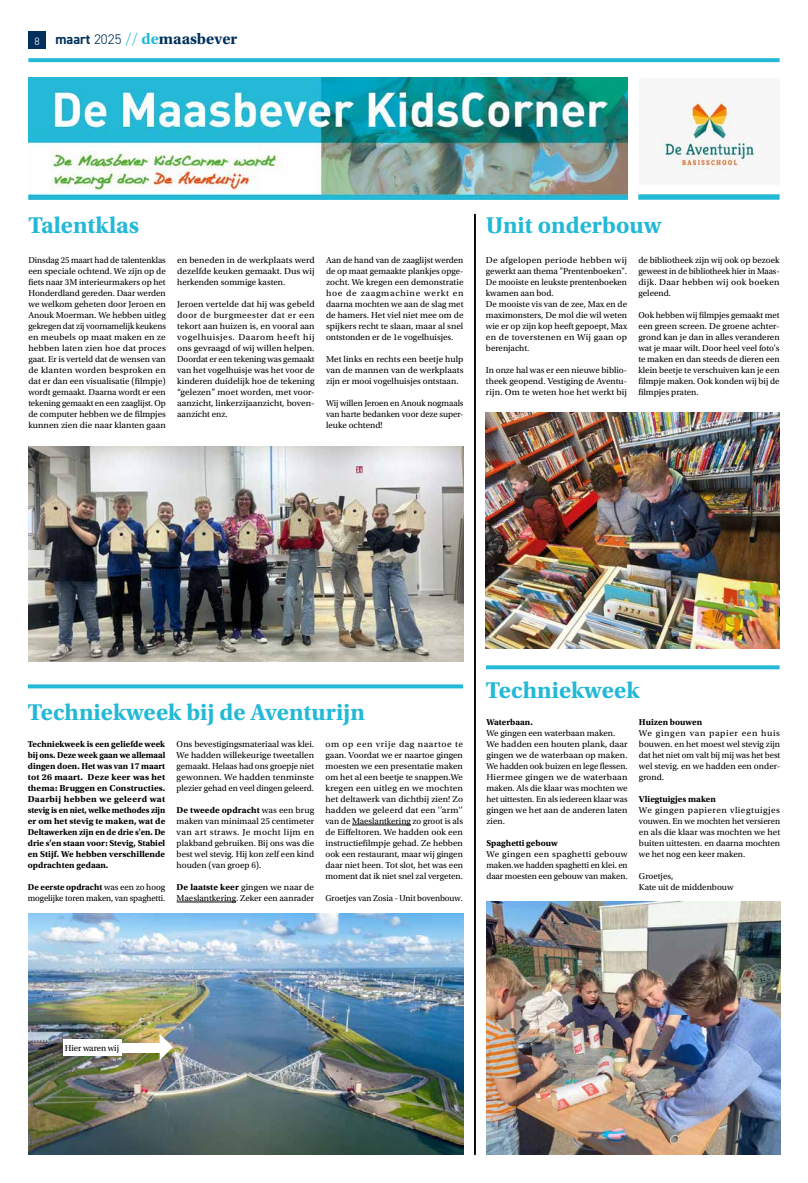
<style>
.page{position:relative;width:808px;height:1183px;background:#fff}
.page>*{position:absolute;margin:0;border:0;box-sizing:border-box;transform-origin:0 0}
.t1{font:700 24px "Utopia Std";color:#23b9d6}
.t2{font:700 16px "Utopia Std";color:#00305b}
.t3{font:9px/11px "Utopia Std";color:#000;text-align:justify}
.t4{font:9px/11px "Utopia Std";color:#000;text-align:justify;scale:1.04 1}
.t5{font:700 9px/11px "Utopia Std";color:#000;text-align:justify}
.s1{font-family:"DIN2014";font-weight:300;font-size:10.8px;color:#fff}
.s2{font-family:"DIN2014";font-size:14px}
.s3{font-family:"DIN2014";font-weight:300;font-size:14px}
.s4{font-family:"DIN2014";font-weight:300;font-size:14px;color:#23b9d6}
.s5{color:#23b9d6}
.s6{font-weight:700}
</style>
<div class="page">
<svg style="left:28px;top:58px;width:752px;height:4px;background:#2bbbd7"></svg>
<div style="left:28px;top:32px;width:18px;height:17px;background:#00305b"></div>
<svg style="left:28px;top:684px;width:435px;height:4px;background:#39c0da"></svg>
<svg style="left:486px;top:665px;width:294px;height:4px"></svg>
<img style="left:486px;top:413px;width:294px;height:235px">
<img style="left:486px;top:901px;width:294px;height:253px">
<hr style="left:177px;top:901px;width:59px;height:1px;background:#000">
<hr style="left:352px;top:824px;width:59px;height:1px;background:#000">
<svg style="left:474px;top:214px;width:1px;height:940px"></svg>
<div style="left:638px;top:194px;width:142px;height:6px;background:#23b9d6"></div>
<img style="left:28px;top:78px;width:600px;height:122px">
<img style="left:661px;top:99px;width:94px;height:72px">
<img style="left:28px;top:913px;width:435px;height:241px">
<div style="left:118px;top:1043px;width:43px;height:9px;background:#fff"></div>
<svg style="left:160px;top:1033px;width:13px;height:27px"></svg>
<div style="left:63px;top:1039px;width:59px;height:16px;background:#fff"></div>
<img style="left:28px;top:446px;width:435px;height:214px">
<h2 class="t2" style="left:34px;top:30px;width:205px"><span class="s1">8</span> <span class="s2">maart</span> <span class="s3">2025</span> <span class="s4">//</span> <span class="s5">de</span>maasbever</h2>
<h1 class="t1" style="left:28px;top:211px;width:112px">Talentklas</h1>
<p class="t3" style="left:28px;top:254px;width:139px">Dinsdag 25 maart had de talentenklas een speciale ochtend. We zijn op de fiets naar 3M interieurmakers op het Honderdland gereden. Daar werden we welkom geheten door Jeroen en Anouk Moerman. We hebben uitleg gekregen dat zij voornamelijk keukens en meubels op maat maken en ze hebben laten zien hoe dat proces gaat. Er is verteld dat de wensen van de klanten worden besproken en dat er dan een visualisatie (filmpje) wordt gemaakt. Daarna wordt er een tekening gemaakt en een zaaglijst. Op de computer hebben we de filmpjes kunnen zien die naar klanten gaan</p>
<p class="t3" style="left:177px;top:254px;width:139px">en beneden in de werkplaats werd dezelfde keuken gemaakt. Dus wij herkenden sommige kasten.</p>
<p class="t4" style="left:177px;top:298px;width:134px">Jeroen vertelde dat hij was gebeld door de burgmeester dat er een tekort aan huizen is, en vooral aan vogelhuisjes. Daarom heeft hij ons gevraagd of wij willen helpen.<br>Doordat er een tekening was gemaakt van het vogelhuisje was het voor de kinderen duidelijk hoe de tekening “gelezen” moet worden, met voor&shy;aanzicht, linkerzijaanzicht, boven&shy;aanzicht enz.</p>
<p class="t3" style="left:326px;top:254px;width:139px">Aan de hand van de zaaglijst werden de op maat gemaakte plankjes opge&shy;zocht. We kregen een demonstratie hoe de zaagmachine werkt en daarna mochten we aan de slag met de hamers. Het viel niet mee om de spijkers recht te slaan, maar al snel ontstonden er de 1e vogelhuisjes.</p>
<p class="t3" style="left:326px;top:353px;width:139px">Met links en rechts een beetje hulp van de mannen van de werkplaats zijn er mooi vogelhuisjes ontstaan.</p>
<p class="t3" style="left:326px;top:397px;width:139px">Wij willen Jeroen en Anouk nogmaals van harte bedanken voor deze super&shy;leuke ochtend!</p>
<h1 class="t1" style="left:486px;top:211px;width:177px">Unit onderbouw</h1>
<p class="t4" style="left:486px;top:254px;width:137px;text-align:left">De afgelopen periode hebben wij gewerkt aan thema "Prentenboeken".<br>De mooiste en leukste prentenboeken kwamen aan bod.<br>De mooiste vis van de zee, Max en de maximonsters, De mol die wil weten wie er op zijn kop heeft gepoept, Max en de toverstenen en Wij gaan op berenjacht.</p>
<p class="t3" style="left:486px;top:364px;width:143px">In onze hal was er een nieuwe biblio&shy;theek geopend. Vestiging de Aventu&shy;rijn. Om te weten hoe het werkt bij</p>
<p class="t3" style="left:638px;top:254px;width:143px">de bibliotheek zijn wij ook op bezoek geweest in de bibliotheek hier in Maas&shy;dijk. Daar hebben wij ook boeken geleend.</p>
<p class="t3" style="left:638px;top:309px;width:143px">Ook hebben wij filmpjes gemaakt met een green screen. De groene achter&shy;grond kan je dan in alles veranderen wat je maar wilt. Door heel veel foto's te maken en dan steeds de dieren een klein beetje te verschuiven kan je een filmpje maken. Ook konden wij bij de filmpjes praten.</p>
<h1 class="t1" style="left:28px;top:698px;width:339px">Techniekweek bij de Aventurijn</h1>
<p class="t5" style="left:28px;top:738px;width:139px">Techniekweek is een geliefde week bij ons. Deze week gaan we allemaal dingen doen. Het was van 17 maart tot 26 maart. Deze keer was het thema: Bruggen en Constructies.<br>Daarbij hebben we geleerd wat stevig is en niet, welke methodes zijn er om het stevig te maken, wat de Deltawerken zijn en de drie s'en. De drie s'en staan voor: Stevig, Stabiel en Stijf. We hebben verschillende opdrachten gedaan.</p>
<p class="t3" style="left:28px;top:881px;width:139px"><span class="s6">De eerste opdracht</span> was een zo hoog mogelijke toren maken, van spaghetti.</p>
<p class="t3" style="left:177px;top:738px;width:139px">Ons bevestigingsmateriaal was klei.<br>We hadden willekeurige tweetallen gemaakt. Helaas had ons groepje niet gewonnen. We hadden tenminste plezier gehad en veel dingen geleerd.</p>
<p class="t3" style="left:177px;top:804px;width:139px"><span class="s6">De tweede opdracht</span> was een brug maken van minimaal 25 centimeter van art straws. Je mocht lijm en plakband gebruiken. Bij ons was die best wel stevig. Hij kon zelf een kind houden (van groep 6).</p>
<p class="t3" style="left:177px;top:881px;width:139px"><span class="s6">De laatste keer</span> gingen we naar de<br>Maeslantkering. Zeker een aanrader</p>
<p class="t4" style="left:325px;top:738px;width:134px">om op een vrije dag naartoe te gaan. Voordat we er naartoe gingen moesten we een presentatie maken om het al een beetje te snappen.We kregen een uitleg en we mochten het deltawerk van dichtbij zien! Zo hadden we geleerd dat een '’arm'’ van de Maeslantkering zo groot is als de Eiffeltoren. We hadden ook een instructiefilmpje gehad. Ze hebben ook een restaurant, maar wij gingen daar niet heen. Tot slot, het was een moment dat ik niet snel zal vergeten.</p>
<p class="t3" style="left:325px;top:892px;width:139px">Groetjes van Zosia - Unit bovenbouw.</p>
<h1 class="t1" style="left:486px;top:676px;width:155px">Techniekweek</h1>
<p class="t5" style="left:486px;top:716px;width:48px">Waterbaan.</p>
<p class="t3" style="left:486px;top:727px;width:143px;text-align:left">We gingen een waterbaan maken.<br>We hadden een houten plank, daar gingen we de waterbaan op maken.<br>We hadden ook buizen en lege flessen.<br>Hiermee gingen we de waterbaan maken. Als die klaar was mochten we het uittesten. En als iedereen klaar was gingen we het aan de anderen laten zien.</p>
<p class="t5" style="left:486px;top:837px;width:73px">Spaghetti gebouw</p>
<p class="t4" style="left:486px;top:848px;width:137px">We gingen een spaghetti gebouw maken.we hadden spaghetti en klei. en daar moesten een gebouw van maken.</p>
<p class="t5" style="left:639px;top:716px;width:65px">Huizen bouwen</p>
<p class="t4" style="left:639px;top:727px;width:137px">We gingen van papier een huis bouwen. en het moest wel stevig zijn dat het niet om valt bij mij was het best wel stevig. en we hadden een onder&shy;grond.</p>
<p class="t5" style="left:639px;top:793px;width:79px">Vliegtuigjes maken</p>
<p class="t4" style="left:639px;top:804px;width:137px">We gingen papieren vliegtuigjes vouwen. En we mochten het versieren en als die klaar was mochten we het buiten uittesten. en daarna mochten we het nog een keer maken.</p>
<p class="t3" style="left:639px;top:870px;width:96px">Groetjes,<br>Kate uit de middenbouw</p>
<p class="t3" style="left:65px;top:1042px;width:56px">Hier waren wij</p>
</div>
